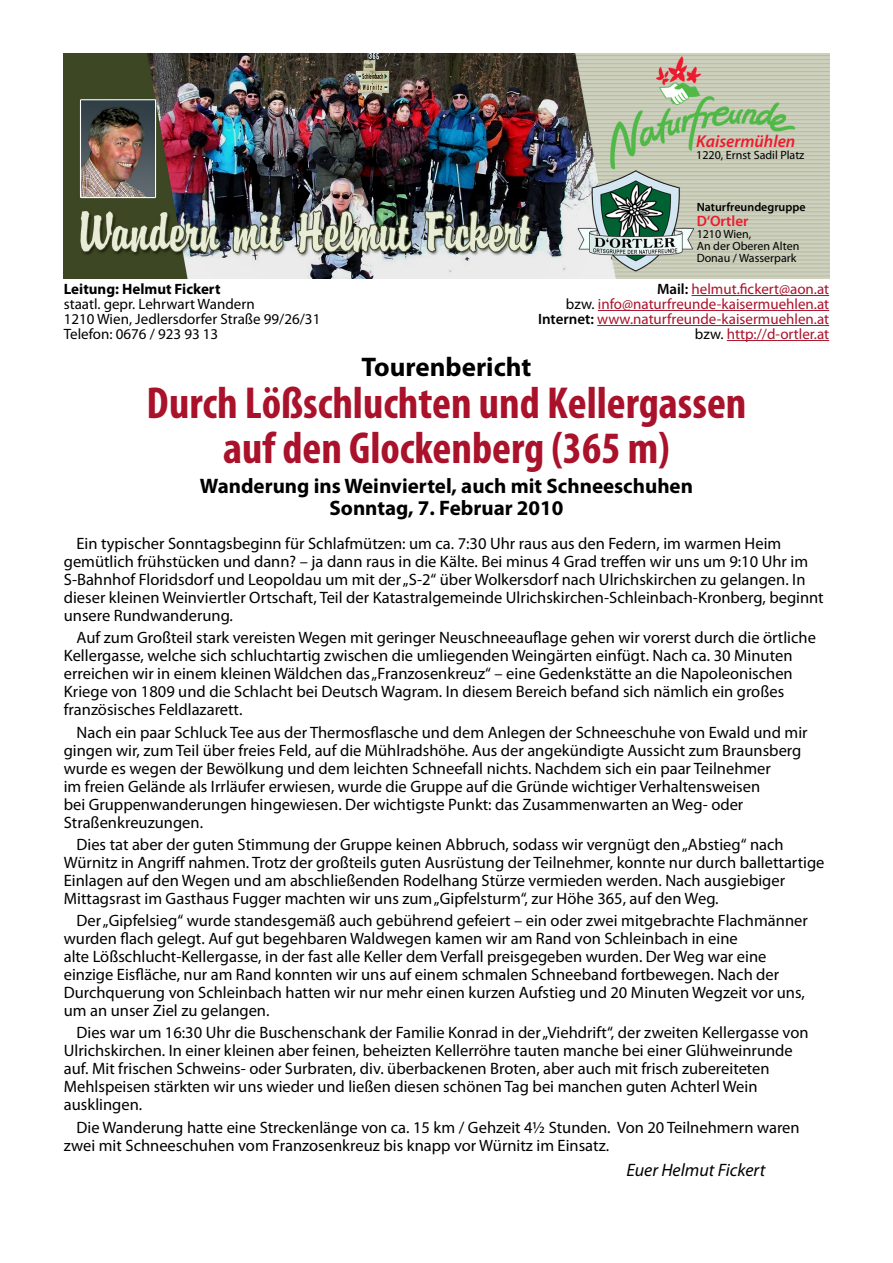
<style>
.page{position:relative;width:893px;height:1263px;background:#fff}
.page>*{position:absolute;margin:0;border:0;box-sizing:border-box;transform-origin:0 0}
.t1{font:700 condensed 45px/45px "Myriad Pro";color:#a9122a;text-align:center}
.t2{font:700 27px "Myriad Pro";color:#000}
.t3{font:700 21px/22.2px "Myriad Pro";color:#000;text-align:center}
.t4{font:italic 18px "Myriad Pro";color:#000}
.t5{font:italic 600 17.25px "Myriad Pro";color:#ee1a2e}
.t6{font:16.5px/18px "Myriad Pro";color:#000}
.t7{font:15px/15px "Myriad Pro";color:#a9122a;text-align:right}
.t8{font:15px/15px "Myriad Pro";color:#000}
.t9{font:700 15px "Myriad Pro";color:#000}
.t10{font:600 15px "Myriad Pro";color:#ee1a2e}
.t11{font:12px/12px "Myriad Pro";color:#000}
.t12{font:600 12px "Myriad Pro";color:#000}
.s1{font-weight:600;color:#000}
.s2{color:#000}
</style>
<div class="page">
<img style="left:64px;top:53px;width:765px;height:226px">
<hr style="left:691px;top:295px;width:138px;height:1px;background:#a9122a">
<hr style="left:598px;top:310px;width:231px;height:1px;background:#a9122a">
<hr style="left:597px;top:325px;width:232px;height:1px;background:#a9122a">
<hr style="left:727px;top:340px;width:102px;height:1px;background:#a9122a">
<p class="t5" style="left:696px;top:132px;width:101px">Kaisermühlen</p>
<p class="t11" style="left:696px;top:149px;width:110px">1220, Ernst Sadil Platz</p>
<p class="t9" style="left:64px;top:281px;width:158px">Leitung: Helmut Fickert</p>
<p class="t8" style="left:64px;top:297px;width:258px">staatl. gepr. Lehrwart Wandern<br>1210 Wien, Jedlersdorfer Straße 99/26/31<br>Telefon: 0676 / 923 93 13</p>
<p class="t12" style="left:697px;top:200px;width:110px">Naturfreundegruppe</p>
<p class="t10" style="left:697px;top:213px;width:53px">D‘Ortler</p>
<p class="t11" style="left:697px;top:228px;width:104px">1210 Wien,<br>An der Oberen Alten<br>Donau / Wasserpark</p>
<p class="t7" style="left:538px;top:282px;width:293px"><span class="s1">Mail:</span> helmut.fickert@aon.at<br><span class="s2">bzw.</span> info@naturfreunde-kaisermuehlen.at <span class="s1">Internet:</span> www.naturfreunde-kaisermuehlen.at <span class="s2">bzw.</span> http://d-ortler.at</p>
<h2 class="t2" style="left:362px;top:351px;width:171px">Tourenbericht</h2>
<h1 class="t1" style="left:146px;top:382px;width:602px">Durch Lößschluchten und Kellergassen auf den Glockenberg (365 m)</h1>
<p class="t3" style="left:200px;top:475px;width:495px">Wanderung ins Weinviertel, auch mit Schneeschuhen<br>Sonntag, 7. Februar 2010</p>
<p class="t6" style="left:64px;top:535px;width:761px;text-indent:13px">Ein typischer Sonntagsbeginn für Schlafmützen: um ca. 7:30 Uhr raus aus den Federn, im warmen Heim gemütlich frühstücken und dann? – ja dann raus in die Kälte. Bei minus 4 Grad treffen wir uns um 9:10 Uhr im S-Bahnhof Floridsdorf und Leopoldau um mit der „S-2“ über Wolkersdorf nach Ulrichskirchen zu gelangen. In dieser kleinen Weinviertler Ortschaft, Teil der Katastralgemeinde Ulrichskirchen-Schleinbach-Kronberg, beginnt unsere Rundwanderung.</p>
<p class="t6" style="left:64px;top:629px;width:754px;text-indent:13px">Auf zum Großteil stark vereisten Wegen mit geringer Neuschneeauflage gehen wir vorerst durch die örtliche Kellergasse, welche sich schluchtartig zwischen die umliegenden Weingärten einfügt. Nach ca. 30 Minuten erreichen wir in einem kleinen Wäldchen das „Franzosenkreuz“ – eine Gedenkstätte an die Napoleonischen Kriege von 1809 und die Schlacht bei Deutsch Wagram. In diesem Bereich befand sich nämlich ein großes französisches Feldlazarett.</p>
<p class="t6" style="left:64px;top:723px;width:745px;text-indent:13px">Nach ein paar Schluck Tee aus der Thermosflasche und dem Anlegen der Schneeschuhe von Ewald und mir gingen wir, zum Teil über freies Feld, auf die Mühlradshöhe. Aus der angekündigte Aussicht zum Braunsberg wurde es wegen der Bewölkung und dem leichten Schneefall nichts. Nachdem sich ein paar Teilnehmer<br>im freien Gelände als Irrläufer erwiesen, wurde die Gruppe auf die Gründe wichtiger Verhaltensweisen<br>bei Gruppenwanderungen hingewiesen. Der wichtigste Punkt: das Zusammenwarten an Weg- oder Straßenkreuzungen.</p>
<p class="t6" style="left:64px;top:835px;width:762px;text-indent:13px">Dies tat aber der guten Stimmung der Gruppe keinen Abbruch, sodass wir vergnügt den „Abstieg“ nach Würnitz in Angriff nahmen. Trotz der großteils guten Ausrüstung der Teilnehmer, konnte nur durch ballettartige Einlagen auf den Wegen und am abschließenden Rodelhang Stürze vermieden werden. Nach ausgiebiger Mittagsrast im Gasthaus Fugger machten wir uns zum „Gipfelsturm“, zur Höhe 365, auf den Weg.</p>
<p class="t6" style="left:64px;top:912px;width:745px;text-indent:13px">Der „Gipfelsieg“ wurde standesgemäß auch gebührend gefeiert – ein oder zwei mitgebrachte Flachmänner wurden flach gelegt. Auf gut begehbaren Waldwegen kamen wir am Rand von Schleinbach in eine<br>alte Lößschlucht-Kellergasse, in der fast alle Keller dem Verfall preisgegeben wurden. Der Weg war eine einzige Eisfläche, nur am Rand konnten wir uns auf einem schmalen Schneeband fortbewegen. Nach der Durchquerung von Schleinbach hatten wir nur mehr einen kurzen Aufstieg und 20 Minuten Wegzeit vor uns, um an unser Ziel zu gelangen.</p>
<p class="t6" style="left:64px;top:1024px;width:746px;text-indent:13px">Dies war um 16:30 Uhr die Buschenschank der Familie Konrad in der „Viehdrift“, der zweiten Kellergasse von Ulrichskirchen. In einer kleinen aber feinen, beheizten Kellerröhre tauten manche bei einer Glühweinrunde auf. Mit frischen Schweins- oder Surbraten, div. überbackenen Broten, aber auch mit frisch zubereiteten Mehlspeisen stärkten wir uns wieder und ließen diesen schönen Tag bei manchen guten Achterl Wein ausklingen.</p>
<p class="t6" style="left:64px;top:1118px;width:737px;text-indent:13px">Die Wanderung hatte eine Streckenlänge von ca. 15 km / Gehzeit 4½ Stunden. Von 20 Teilnehmern waren zwei mit Schneeschuhen vom Franzosenkreuz bis knapp vor Würnitz im Einsatz.</p>
<p class="t4" style="left:626px;top:1161px;width:141px">Euer Helmut Fickert</p>
</div>
